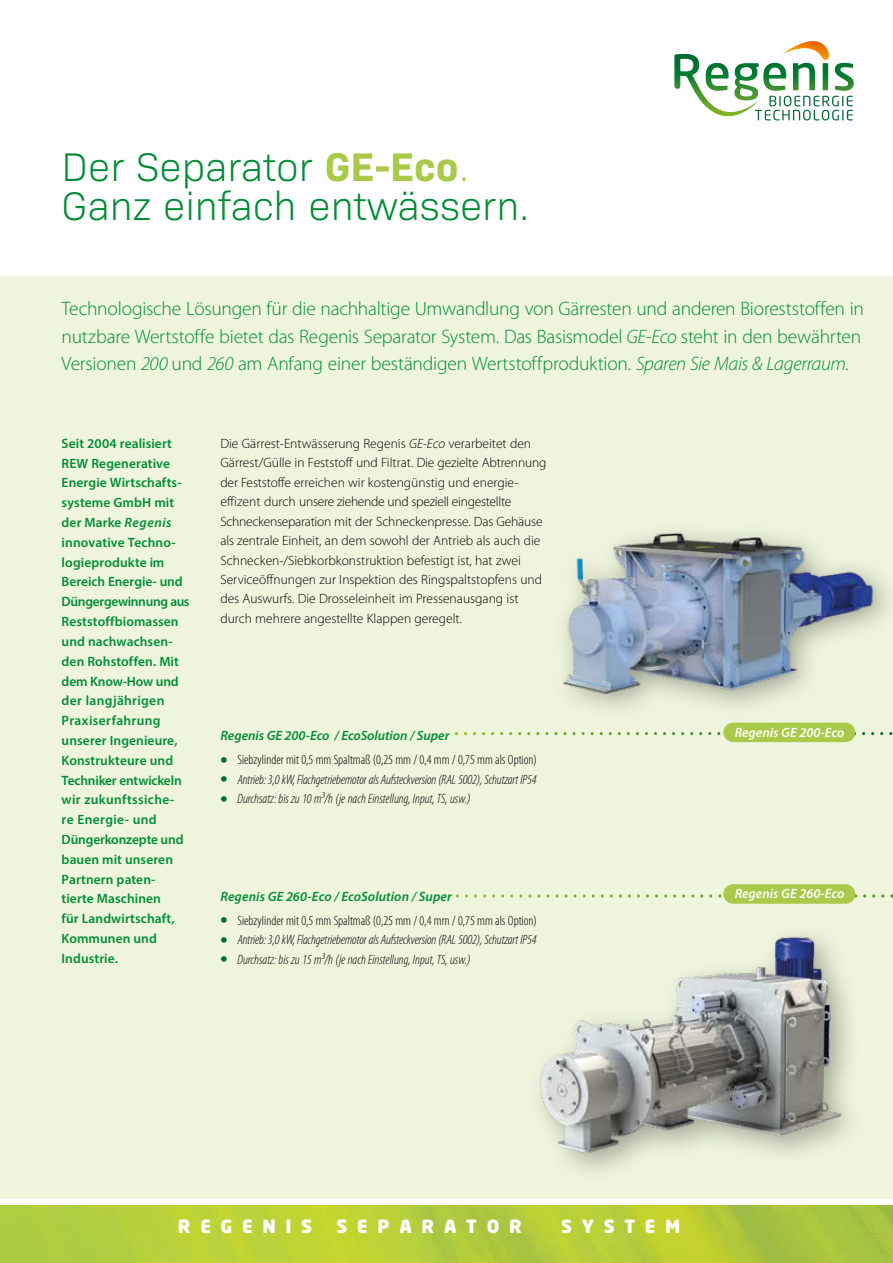
<style>
.page{position:relative;width:893px;height:1263px;background:#fff}
.page>*{position:absolute;margin:0;border:0;box-sizing:border-box;transform-origin:0 0}
.t1{font:300 40.5px/39.2px "Bio Sans";color:#008d35}
.t2{font:300 19.5px/27px "Myriad Pro";letter-spacing:-.015em;color:#008d35}
.t3{font:600 19.5px "Myriad Pro";color:#fff}
.t4{font:900 18px "Neo Sans";letter-spacing:.54em;color:#fff}
.t5{font:300 13.5px/19.5px "Myriad Pro";color:#000}
.t6{font:600 13.5px/19.8px "Myriad Pro";letter-spacing:.005em;color:#008d35}
.t7{font:italic 300 condensed 13.5px "Myriad Pro";letter-spacing:-.01em;color:#000}
.t8{font:300 condensed 13.5px "Myriad Pro";color:#000}
.t9{font:italic 600 13.5px "Myriad Pro";color:#008d35}
.t10{font:italic 600 13.5px "Myriad Pro";color:#fff}
.s1{font-weight:700;color:#a9ca48}
.s2{color:#a9ca48}
.s3{font-style:italic}
.s4{font-weight:900;font-stretch:normal;font-size:19.5px;color:#006a31}
.s5{font-weight:900;font-style:normal;font-stretch:normal;font-size:19.5px;color:#006a31}
</style>
<div class="page">
<div style="left:0;top:276px;width:893px;height:922px;background:#eef5dc"></div>
<svg style="left:674px;top:40px;width:181px;height:81px"></svg>
<div style="left:723px;top:723px;width:132px;height:19px;background:#a9ca48;border-radius:10px"></div>
<div style="left:723px;top:884px;width:132px;height:20px;background:#a9ca48;border-radius:10px"></div>
<div style="left:729px;top:888px;width:126px;height:15px;background:#a9ca48;border-radius:7px"></div>
<div style="left:550px;top:516px;width:343px;height:205px;background:#000;opacity:.34"></div>
<img style="left:550px;top:516px;width:341px;height:179px">
<img style="left:539px;top:935px;width:311px;height:223px">
<img style="left:0;top:1205px;width:893px;height:58px">
<h1 class="t1" style="left:62px;top:144px;width:469px">Der Separator <span class="s1">GE-Eco</span><span class="s2">.<br></span>Ganz einfach entwässern.</h1>
<p class="t2" style="left:62px;top:296px;width:804px">Technologische Lösungen für die nachhaltige Umwandlung von Gärresten und anderen Bioreststoffen in nutzbare Wertstoffe bietet das Regenis Separator System. Das Basismodel <span class="s3">GE-Eco</span> steht in den bewährten<br>Versionen <span class="s3">200</span> und <span class="s3">260</span> am Anfang einer beständigen Wertstoffproduktion. <span class="s3">Sparen Sie Mais &amp; Lagerraum.</span></p>
<p class="t6" style="left:62px;top:433px;width:129px">Seit 2004 realisiert<br>REW Regenerative<br>Energie Wirtschafts&shy;systeme GmbH mit der Marke <span class="s3">Regenis </span>innovative Techno&shy;logieprodukte im<br>Bereich Energie- und<br>Düngergewinnung aus<br>Reststoffbiomassen und nachwachsen&shy;den Rohstoffen. Mit dem Know-How und der langjährigen<br>Praxiserfahrung unserer Ingenieure,<br>Konstrukteure und<br>Techniker entwickeln wir zukunftssiche&shy;re Energie- und<br>Düngerkonzepte und bauen mit unseren<br>Partnern paten&shy;tierte Maschinen<br>für Landwirtschaft,<br>Kommunen und<br>Industrie.</p>
<p class="t5" style="left:220px;top:433px;width:328px">Die Gärrest-Entwässerung Regenis <span class="s3">GE-Eco</span> verarbeitet den Gärrest/Gülle in Feststoff und Filtrat. Die gezielte Abtrennung der Feststoffe erreichen wir kostengünstig und energie&shy;effizent durch unsere ziehende und speziell eingestellte Schneckenseparation mit der Schneckenpresse. Das Gehäuse als zentrale Einheit, an dem sowohl der Antrieb als auch die Schnecken-/Siebkorbkonstruktion befestigt ist, hat zwei Serviceöffnungen zur Inspektion des Ringspaltstopfens und des Auswurfs. Die Drosseleinheit im Pressenausgang ist durch mehrere angestellte Klappen geregelt.</p>
<p class="t10" style="left:735px;top:723px;width:111px">Regenis GE 200-Eco</p>
<p class="t9" style="left:220px;top:727px;width:231px">Regenis GE 200-Eco / EcoSolution / Super</p>
<p class="t8" style="left:220px;top:752px;width:318px"><span class="s4">•</span> Siebzylinder mit 0,5 mm Spaltmaß (0,25 mm / 0,4 mm / 0,75 mm als Option)</p>
<p class="t7" style="left:220px;top:772px;width:318px"><span class="s5">•</span> Antrieb: 3,0 kW, Flachgetriebemotor als Aufsteckversion (RAL 5002), Schutzart IP54</p>
<p class="t7" style="left:220px;top:791px;width:252px"><span class="s5">•</span> Durchsatz: bis zu 10 m³/h (je nach Einstellung, Input, TS, usw.)</p>
<h2 class="t3" style="left:454px;top:716px;width:440px">. . . . . . . . . . . . . . . . . . . . . . . . . . . . . . . . . . . . . . . . . . . . . . . . .</h2>
<p class="t10" style="left:735px;top:885px;width:111px">Regenis GE 260-Eco</p>
<p class="t9" style="left:220px;top:887px;width:233px">Regenis GE 260-Eco / EcoSolution / Super</p>
<p class="t8" style="left:220px;top:913px;width:318px"><span class="s4">•</span> Siebzylinder mit 0,5 mm Spaltmaß (0,25 mm / 0,4 mm / 0,75 mm als Option)</p>
<p class="t7" style="left:220px;top:932px;width:318px"><span class="s5">•</span> Antrieb: 3,0 kW, Flachgetriebemotor als Aufsteckversion (RAL 5002), Schutzart IP54</p>
<p class="t7" style="left:220px;top:952px;width:252px"><span class="s5">•</span> Durchsatz: bis zu 15 m³/h (je nach Einstellung, Input, TS, usw.)</p>
<h2 class="t3" style="left:455px;top:878px;width:440px">. . . . . . . . . . . . . . . . . . . . . . . . . . . . . . . . . . . . . . . . . . . . . . . . .</h2>
<h3 class="t4" style="left:178px;top:1219px;width:136px">REGENIS</h3>
<h3 class="t4" style="left:337px;top:1219px;width:187px">SEPARATOR</h3>
<h3 class="t4" style="left:561px;top:1219px;width:121px">SYSTEM</h3>
</div>
